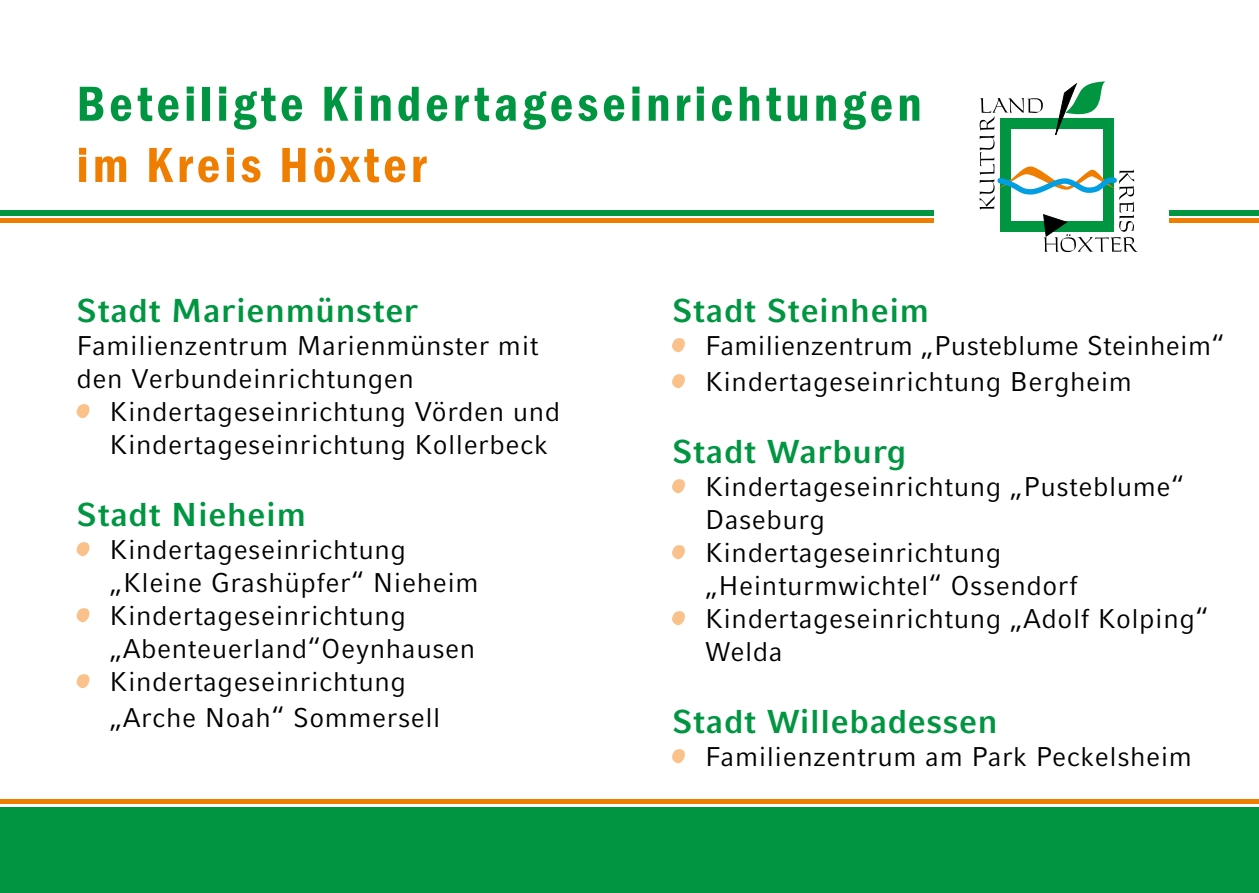
<style>
.page{position:relative;width:1259px;height:893px;background:#fff}
.page>*{position:absolute;margin:0;border:0;box-sizing:border-box;transform-origin:0 0}
.t1{font:600 condensed 51px "Franklin Gothic";letter-spacing:.08em;color:#009641}
.t2{font:600 condensed 51px "Franklin Gothic";letter-spacing:.08em;color:#ef7d00}
.t3{font:700 33px "Compatil Fact LT Pro";letter-spacing:.02em;color:#009641}
.t4{font:27px/33px "Compatil Fact LT Pro";letter-spacing:.02em;color:#000}
</style>
<div class="page">
<div style="left:0;top:808px;width:1259px;height:85px;background:#009641"></div>
<div style="left:0;top:799px;width:1259px;height:5px;background:#ef7d00"></div>
<hr style="left:0;top:219px;width:933px;height:4px;background:#ef7d00">
<div style="left:0;top:210px;width:933px;height:6px;background:#009641"></div>
<svg style="left:76px;top:404px;width:14px;height:15px"></svg>
<svg style="left:76px;top:542px;width:14px;height:15px"></svg>
<svg style="left:76px;top:608px;width:14px;height:15px"></svg>
<svg style="left:76px;top:674px;width:14px;height:15px"></svg>
<hr style="left:1169px;top:219px;width:90px;height:4px;background:#ef7d00">
<div style="left:1169px;top:210px;width:90px;height:6px;background:#009641"></div>
<svg style="left:979px;top:81px;width:158px;height:171px"></svg>
<svg style="left:672px;top:338px;width:13px;height:15px"></svg>
<svg style="left:672px;top:374px;width:13px;height:15px"></svg>
<svg style="left:672px;top:479px;width:13px;height:15px"></svg>
<svg style="left:672px;top:545px;width:13px;height:15px"></svg>
<svg style="left:672px;top:611px;width:13px;height:15px"></svg>
<svg style="left:672px;top:749px;width:13px;height:15px"></svg>
<h1 class="t1" style="left:77px;top:70px;width:846px">Beteiligte Kindertageseinrichtungen</h1>
<h1 class="t2" style="left:77px;top:131px;width:351px">im Kreis Höxter</h1>
<p class="t3" style="left:77px;top:291px;width:343px">Stadt Marienmünster</p>
<p class="t4" style="left:77px;top:329px;width:463px">Familienzentrum Marienmünster mit den Verbundeinrichtungen</p>
<p class="t4" style="left:110px;top:395px;width:452px">Kindertageseinrichtung Vörden und<br>Kindertageseinrichtung Kollerbeck</p>
<p class="t3" style="left:77px;top:495px;width:231px">Stadt Nieheim</p>
<p class="t4" style="left:110px;top:533px;width:370px">Kindertageseinrichtung „Kleine Grashüpfer“ Nieheim<br>Kindertageseinrichtung „Abenteuerland“Oeynhausen<br>Kindertageseinrichtung</p>
<p class="t4" style="left:110px;top:701px;width:332px">„Arche Noah“ Sommersell</p>
<p class="t3" style="left:672px;top:291px;width:259px">Stadt Steinheim</p>
<p class="t4" style="left:705px;top:328px;width:521px;line-height:36px">Familienzentrum „Pusteblume Steinheim“<br>Kindertageseinrichtung Bergheim</p>
<p class="t3" style="left:672px;top:432px;width:236px">Stadt Warburg</p>
<p class="t4" style="left:705px;top:470px;width:505px">Kindertageseinrichtung „Pusteblume“<br>Daseburg<br>Kindertageseinrichtung „Heinturmwichtel“ Ossendorf<br>Kindertageseinrichtung „Adolf Kolping“<br>Welda</p>
<p class="t3" style="left:672px;top:702px;width:327px">Stadt Willebadessen</p>
<p class="t4" style="left:705px;top:740px;width:488px">Familienzentrum am Park Peckelsheim</p>
</div>
